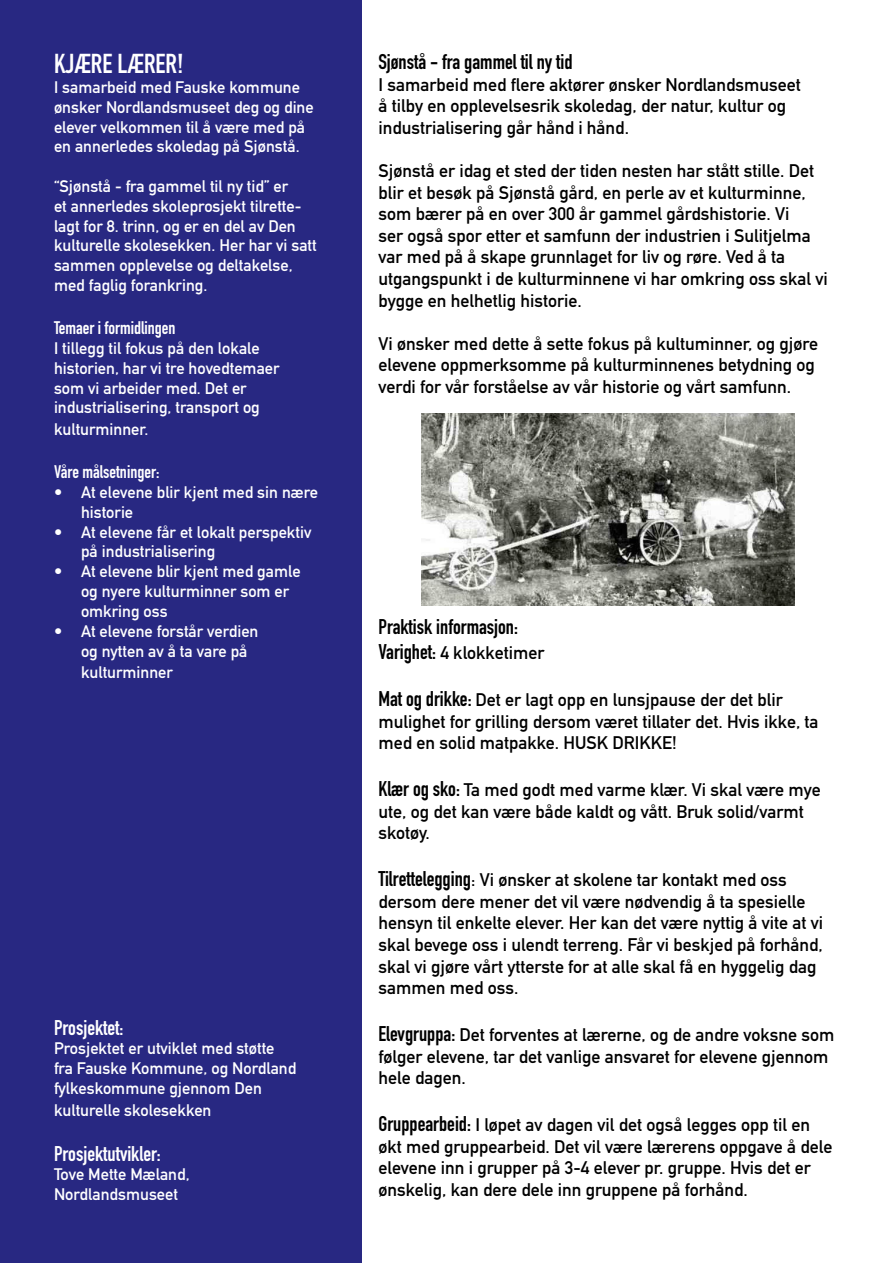
<style>
.page{position:relative;width:893px;height:1263px;background:#fff}
.page>*{position:absolute;margin:0;border:0;box-sizing:border-box;transform-origin:0 0}
.t1{font:27px "DIN Engschrift Std";color:#fff}
.t2{font:21px "DIN Engschrift Std";color:#000}
.t3{font:21px "DIN Engschrift Std";color:#fff}
.t4{font:18px/21.6px "DIN Mittelschrift Std";color:#000}
.t5{font:18px "DIN Engschrift Std";color:#fff}
.t6{font:16.5px/19.8px "DIN Mittelschrift Std";color:#fff}
.s1{font-family:"DIN Engschrift Std";font-size:21px}
</style>
<div class="page">
<div style="left:0;top:0;width:361px;height:1263px;background:#282882"></div>
<img style="left:422px;top:414px;width:373px;height:191px">
<h1 class="t1" style="left:54px;top:48px;width:131px">KJÆRE LÆRER!</h1>
<p class="t6" style="left:54px;top:77px;width:261px">I samarbeid med Fauske kommune ønsker Nordlandsmuseet deg og dine elever velkommen til å være med på en annerledes skoledag på Sjønstå.</p>
<p class="t6" style="left:54px;top:176px;width:264px">“Sjønstå - fra gammel til ny tid” er<br>et annerledes skoleprosjekt tilrette&shy;lagt for 8. trinn, og er en del av Den kulturelle skolesekken. Her har vi satt sammen opplevelse og deltakelse, med faglig forankring.</p>
<p class="t5" style="left:54px;top:317px;width:123px">Temaer i formidlingen</p>
<p class="t6" style="left:54px;top:338px;width:227px">I tillegg til fokus på den lokale historien, har vi tre hovedtemaer som vi arbeider med. Det er industrialisering, transport og</p>
<p class="t6" style="left:54px;top:419px;width:96px">kulturminner.</p>
<p class="t5" style="left:54px;top:461px;width:107px">Våre målsetninger:</p>
<p class="t6" style="left:81px;top:482px;width:239px;text-indent:-27px">• At elevene blir kjent med sin nære historie</p>
<p class="t6" style="left:81px;top:522px;width:232px;text-indent:-27px">• At elevene får et lokalt perspektiv på industrialisering</p>
<p class="t6" style="left:81px;top:562px;width:221px;text-indent:-27px">• At elevene blir kjent med gamle og nyere kulturminner som er omkring oss</p>
<p class="t6" style="left:81px;top:621px;width:179px;text-indent:-27px">• At elevene forstår verdien og nytten av å ta vare på</p>
<p class="t6" style="left:81px;top:662px;width:93px">kulturminner</p>
<p class="t3" style="left:54px;top:1015px;width:71px">Prosjektet:</p>
<p class="t6" style="left:54px;top:1039px;width:244px">Prosjektet er utviklet med støtte fra Fauske Kommune, og Nordland fylkeskommune gjennom Den</p>
<p class="t6" style="left:54px;top:1100px;width:159px">kulturelle skolesekken</p>
<p class="t3" style="left:54px;top:1141px;width:108px">Prosjektutvikler:</p>
<p class="t6" style="left:54px;top:1165px;width:137px">Tove Mette Mæland,<br>Nordlandsmuseet</p>
<p class="t2" style="left:378px;top:49px;width:196px">Sjønstå - fra gammel til ny tid</p>
<p class="t4" style="left:378px;top:74px;width:424px">I samarbeid med flere aktører ønsker Nordlandsmuseet å tilby en opplevelsesrik skoledag, der natur, kultur og industrialisering går hånd i hånd.</p>
<p class="t4" style="left:378px;top:160px;width:451px">Sjønstå er idag et sted der tiden nesten har stått stille. Det blir et besøk på Sjønstå gård, en perle av et kulturminne, som bærer på en over 300 år gammel gårdshistorie. Vi<br>ser også spor etter et samfunn der industrien i Sulitjelma var med på å skape grunnlaget for liv og røre. Ved å ta utgangspunkt i de kulturminnene vi har omkring oss skal vi bygge en helhetlig historie.</p>
<p class="t4" style="left:378px;top:333px;width:441px">Vi ønsker med dette å sette fokus på kultuminner, og gjøre elevene oppmerksomme på kulturminnenes betydning og verdi for vår forståelse av vår historie og vårt samfunn.</p>
<p class="t2" style="left:378px;top:614px;width:141px">Praktisk informasjon:</p>
<p class="t4" style="left:378px;top:642px;width:167px"><span class="s1">Varighet:</span> 4 klokketimer</p>
<p class="t4" style="left:378px;top:689px;width:442px"><span class="s1">Mat og drikke:</span> Det er lagt opp en lunsjpause der det blir mulighet for grilling dersom været tillater det. Hvis ikke, ta med en solid matpakke. HUSK DRIKKE!</p>
<p class="t4" style="left:378px;top:779px;width:444px"><span class="s1">Klær og sko:</span> Ta med godt med varme klær. Vi skal være mye ute, og det kan være både kaldt og vått. Bruk solid/varmt skotøy.</p>
<p class="t4" style="left:378px;top:869px;width:446px"><span class="s1">Tilrettelegging</span>: Vi ønsker at skolene tar kontakt med oss dersom dere mener det vil være nødvendig å ta spesielle hensyn til enkelte elever. Her kan det være nyttig å vite at vi skal bevege oss i ulendt terreng. Får vi beskjed på forhånd, skal vi gjøre vårt ytterste for at alle skal få en hyggelig dag sammen med oss.</p>
<p class="t4" style="left:378px;top:1024px;width:458px"><span class="s1">Elevgruppa:</span> Det forventes at lærerne, og de andre voksne som følger elevene, tar det vanlige ansvaret for elevene gjennom hele dagen.</p>
<p class="t4" style="left:378px;top:1114px;width:455px"><span class="s1">Gruppearbeid:</span> I løpet av dagen vil det også legges opp til en økt med gruppearbeid. Det vil være lærerens oppgave å dele elevene inn i grupper på 3-4 elever pr. gruppe. Hvis det er ønskelig, kan dere dele inn gruppene på forhånd.</p>
</div>
